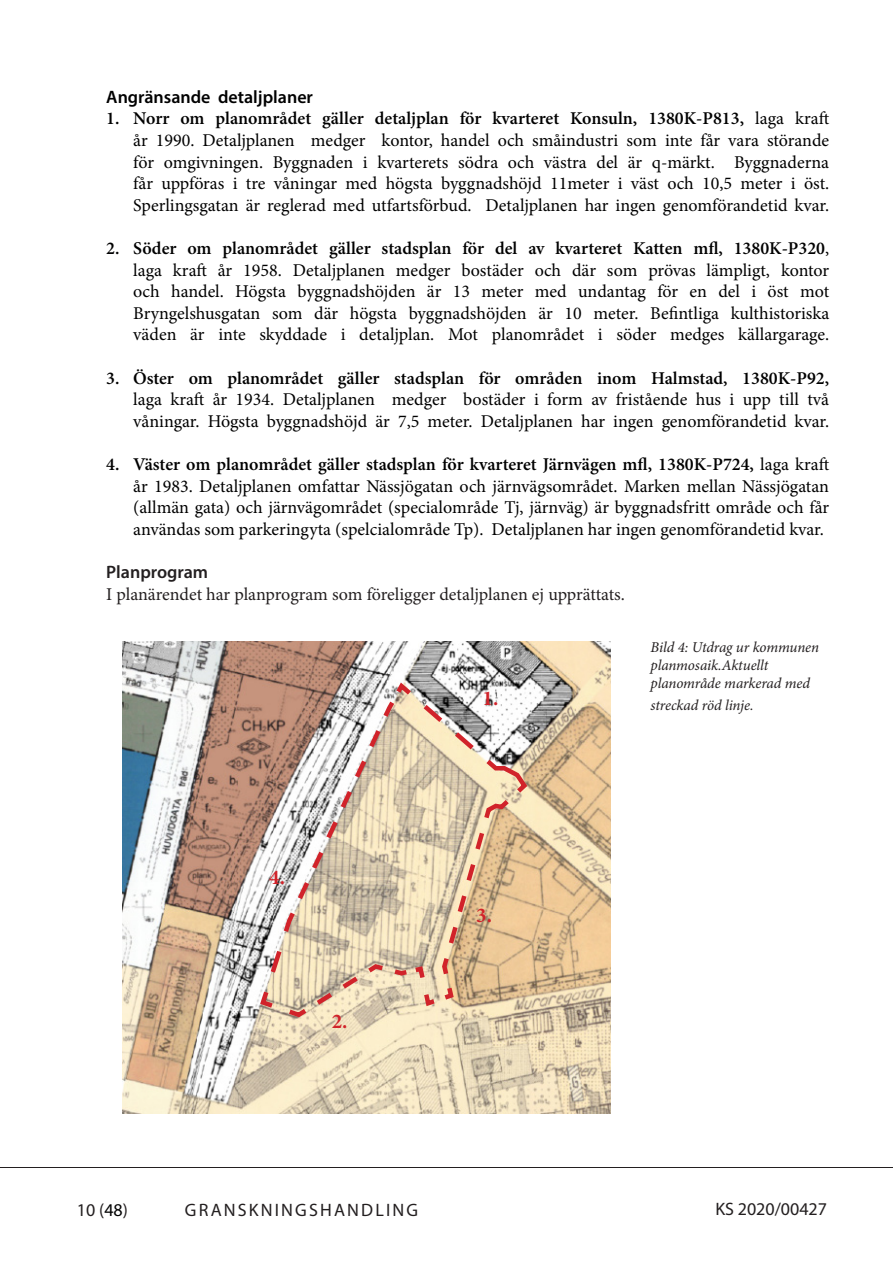
<style>
.page{position:relative;width:893px;height:1263px;background:#fff}
.page>*{position:absolute;margin:0;border:0;box-sizing:border-box;transform-origin:0 0}
.LÖPTEXT{font:700 21px "Minion Pro";color:#d1232a}
.t1{font:18px/21.6px "Minion Pro";color:#000001;text-align:justify}
.LÖPTEXT-2{font:18px "Minion Pro";letter-spacing:-.005em;color:#231f20}
.t2{font:18px "Myriad Pro";letter-spacing:.12em;color:#231f20}
.LÖPTEXT-3{font:600 18px "Myriad Pro";color:#000001}
.t3{font:18px "Myriad Pro";color:#231f20}
.RUBRIK_2{font:600 18px "Myriad Pro";color:#231f20}
.LÖPTEXT-4{font:italic 15px/18px "Minion Pro";letter-spacing:-.01em;color:#231f20}
.s1{font-weight:600}
.s2{color:#000001}
</style>
<div class="page">
<hr style="left:0;top:1167px;width:893px;height:1px;background:#231f20">
<img style="left:123px;top:641px;width:488px;height:472px">
<svg style="left:257px;top:679px;width:273px;height:341px;background:#d6c2ab"></svg>
<p class="LÖPTEXT-3" style="left:106px;top:85px;width:208px">Angränsande detaljplaner</p>
<p class="t1" style="left:133px;top:108px;width:697px;text-indent:-27px"><span class="s1">1. Norr om planområdet gäller detaljplan för kvarteret Konsuln, 1380K-P813,</span> laga kraft år 1990. Detaljplanen medger kontor, handel och småindustri som inte får vara störande för omgivningen. Byggnaden i kvarterets södra och västra del är q-märkt. Byggnaderna får uppföras i tre våningar med högsta byggnadshöjd 11meter i väst och 10,5 meter i öst.<br>Sperlingsgatan är reglerad med utfartsförbud. Detaljplanen har ingen genomförandetid kvar.</p>
<p class="t1" style="left:133px;top:238px;width:697px;text-indent:-27px"><span class="s1">2. Söder om planområdet gäller stadsplan för del av kvarteret Katten mfl, 1380K-P320</span>, laga kraft år 1958. Detaljplanen medger bostäder och där som prövas lämpligt, kontor och handel. Högsta byggnadshöjden är 13 meter med undantag för en del i öst mot Bryngelshusgatan som där högsta byggnadshöjden är 10 meter. Befintliga kulthistoriska väden är inte skyddade i detaljplan. Mot planområdet i söder medges källargarage.</p>
<p class="t1" style="left:133px;top:367px;width:697px;text-indent:-27px"><span class="s1">3. Öster om planområdet gäller stadsplan för områden inom Halmstad, 1380K-P92, </span>laga kraft år 1934. Detaljplanen medger bostäder i form av fristående hus i upp till två våningar. Högsta byggnadshöjd är 7,5 meter. Detaljplanen har ingen genomförandetid kvar.</p>
<p class="t1" style="left:133px;top:454px;width:697px;text-indent:-27px"><span class="s1">4. Väster om planområdet gäller stadsplan för kvarteret Järnvägen mfl, 1380K-P724,</span> laga kraft år 1983. Detaljplanen omfattar Nässjögatan och järnvägsområdet. Marken mellan Nässjögatan (allmän gata) och järnvägområdet (specialområde Tj, järnväg) är byggnadsfritt område och får användas som parkeringyta (spelcialområde Tp). Detaljplanen har ingen genomförandetid kvar.</p>
<p class="RUBRIK_2" style="left:106px;top:560px;width:103px">Planprogram</p>
<p class="LÖPTEXT-2" style="left:106px;top:582px;width:520px">I planärendet har planprogram som föreligger detaljplanen ej upprättats.</p>
<p class="LÖPTEXT-4" style="left:651px;top:638px;width:170px">Bild 4: Utdrag ur kommunen planmosaik.Aktuellt planområde markerad med</p>
<p class="LÖPTEXT" style="left:483px;top:684px;width:17px">1.</p>
<p class="LÖPTEXT-4" style="left:651px;top:696px;width:105px">streckad röd linje.</p>
<p class="LÖPTEXT" style="left:269px;top:862px;width:17px">4.</p>
<p class="LÖPTEXT" style="left:332px;top:1007px;width:17px">2.</p>
<p class="LÖPTEXT" style="left:476px;top:900px;width:17px">3.</p>
<p class="t2" style="left:77px;top:1199px;width:52px">10 (<span class="s2">48</span>)</p>
<p class="t2" style="left:185px;top:1199px;width:235px">GRANSKNINGSHANDLING</p>
<p class="t3" style="left:715px;top:1198px;width:113px">KS 2020/00427</p>
</div>
